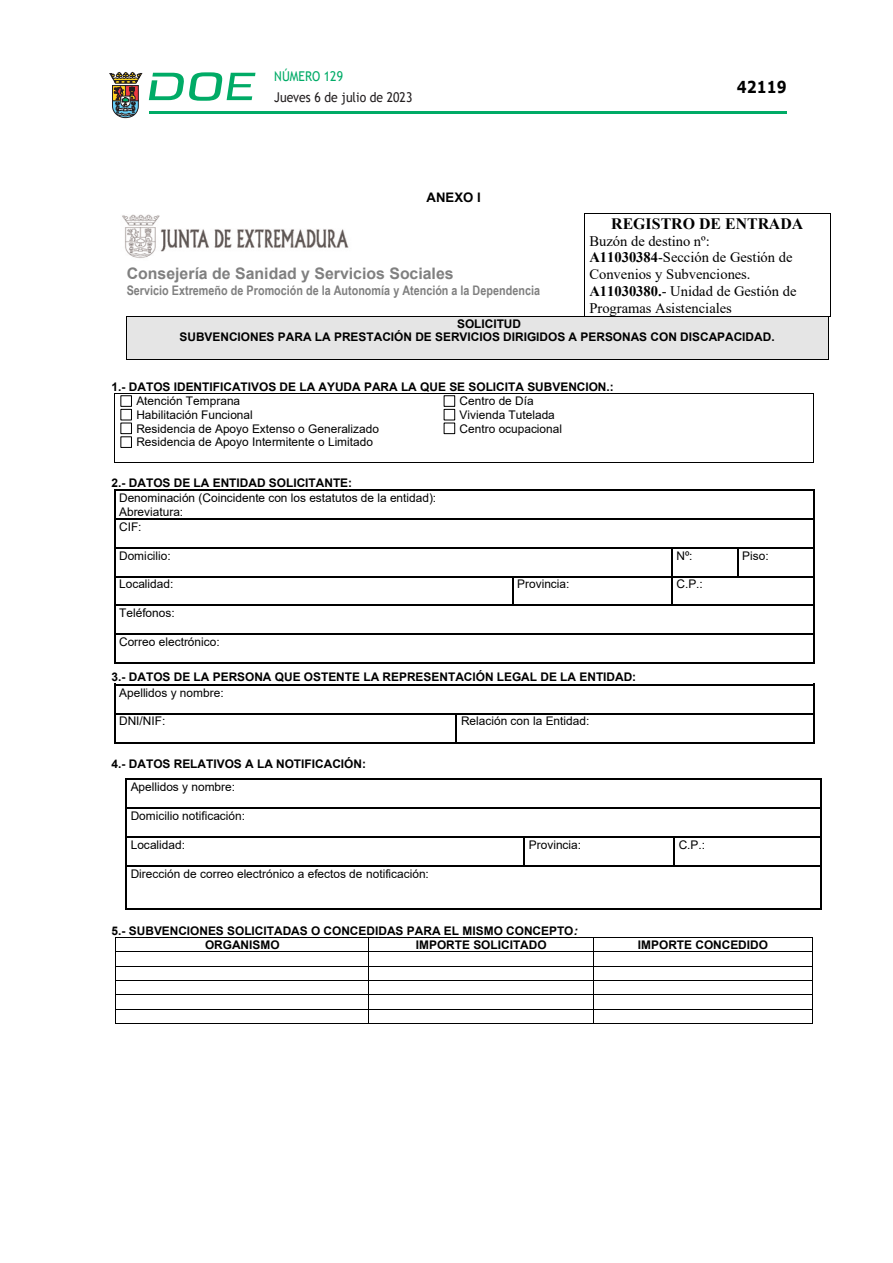
<style>
.page{position:relative;width:893px;height:1263px;background:#fff}
.page>*{position:absolute;margin:0;border:0;box-sizing:border-box;transform-origin:0 0}
.t1{font:700 16.5px "Verdana";color:#000;scale:.85 1}
.t2{font:700 15.9px "Arial";color:#808080}
.t3{font:700 15.9px "Times New Roman";color:#000}
.t4{font:14.55px/16.6px "Times New Roman";color:#000}
.t5{font:13.5px "Trebuchet MS";color:#231f20;scale:.9 1}
.t6{font:13.5px "Trebuchet MS";color:#00ab67;scale:.9 1}
.t7{font:700 13.2px "Arial Narrow";color:#808080}
.t8{font:700 13.2px "Arial";color:#000}
.t9{font:11.85px/13.8px "Arial";letter-spacing:.005em;color:#000}
.t10{font:700 11.85px/15.8px "Arial";color:#000}
.s1{font-weight:700}
.s2{font-weight:400}
.s3{font-style:italic}
</style>
<div class="page">
<hr style="left:149px;top:111px;width:638px;height:3px;background:#00ab66">
<svg style="left:109px;top:72px;width:33px;height:46px"></svg>
<svg style="left:149px;top:72px;width:106px;height:29px"></svg>
<img style="left:122px;top:214px;width:227px;height:44px">
<div style="left:120px;top:395px;width:12px;height:12px;border:1px solid #000"></div>
<div style="left:120px;top:409px;width:12px;height:11px;border:1px solid #000"></div>
<div style="left:120px;top:422px;width:12px;height:12px;border:1px solid #000"></div>
<div style="left:120px;top:436px;width:12px;height:12px;border:1px solid #000"></div>
<div style="left:444px;top:395px;width:11px;height:12px;border:1px solid #000"></div>
<div style="left:444px;top:409px;width:11px;height:11px;border:1px solid #000"></div>
<div style="left:444px;top:422px;width:11px;height:12px;border:1px solid #000"></div>
<hr style="left:115px;top:394px;width:323px;height:1px;background:#000">
<hr style="left:439px;top:394px;width:375px;height:1px;background:#000">
<hr style="left:115px;top:394px;width:1px;height:69px;background:#000">
<hr style="left:115px;top:463px;width:323px;height:1px;background:#000">
<hr style="left:438px;top:463px;width:376px;height:1px;background:#000">
<hr style="left:814px;top:394px;width:1px;height:69px;background:#000">
<hr style="left:115px;top:489px;width:698px;height:2px;background:#000">
<hr style="left:813px;top:491px;width:2px;height:27px;background:#000">
<hr style="left:115px;top:518px;width:698px;height:2px;background:#000">
<hr style="left:813px;top:520px;width:2px;height:27px;background:#000">
<hr style="left:115px;top:547px;width:556px;height:1px;background:#000">
<hr style="left:673px;top:547px;width:64px;height:1px;background:#000">
<hr style="left:738px;top:547px;width:75px;height:1px;background:#000">
<hr style="left:671px;top:548px;width:2px;height:28px;background:#000">
<hr style="left:813px;top:548px;width:2px;height:28px;background:#000">
<hr style="left:115px;top:576px;width:397px;height:1px;background:#000">
<hr style="left:513px;top:576px;width:158px;height:1px;background:#000">
<hr style="left:673px;top:576px;width:64px;height:1px;background:#000">
<svg style="left:737px;top:547px;width:1px;height:30px"></svg>
<hr style="left:738px;top:576px;width:75px;height:1px;background:#000">
<hr style="left:671px;top:577px;width:2px;height:28px;background:#000">
<hr style="left:813px;top:577px;width:2px;height:28px;background:#000">
<hr style="left:115px;top:605px;width:397px;height:1px;background:#000">
<svg style="left:512px;top:576px;width:1px;height:30px"></svg>
<hr style="left:513px;top:605px;width:158px;height:1px;background:#000">
<hr style="left:673px;top:605px;width:140px;height:1px;background:#000">
<hr style="left:813px;top:606px;width:2px;height:27px;background:#000">
<hr style="left:115px;top:633px;width:698px;height:1px;background:#000">
<svg style="left:114px;top:489px;width:1px;height:175px"></svg>
<hr style="left:115px;top:662px;width:698px;height:2px;background:#000">
<hr style="left:813px;top:634px;width:2px;height:28px;background:#000">
<hr style="left:115px;top:684px;width:698px;height:1px;background:#000">
<hr style="left:813px;top:686px;width:2px;height:27px;background:#000">
<hr style="left:115px;top:713px;width:341px;height:1px;background:#000">
<hr style="left:457px;top:713px;width:356px;height:1px;background:#000">
<svg style="left:114px;top:684px;width:1px;height:60px"></svg>
<hr style="left:115px;top:742px;width:341px;height:2px;background:#000">
<svg style="left:456px;top:713px;width:2px;height:31px"></svg>
<hr style="left:458px;top:742px;width:355px;height:2px;background:#000">
<hr style="left:813px;top:714px;width:2px;height:28px;background:#000">
<hr style="left:116px;top:937px;width:253px;height:1px;background:#000">
<hr style="left:369px;top:937px;width:224px;height:1px;background:#000">
<hr style="left:594px;top:937px;width:218px;height:1px;background:#000">
<hr style="left:116px;top:952px;width:253px;height:1px;background:#000">
<hr style="left:369px;top:952px;width:224px;height:1px;background:#000">
<hr style="left:594px;top:952px;width:218px;height:1px;background:#000">
<hr style="left:116px;top:966px;width:253px;height:1px;background:#000">
<hr style="left:369px;top:966px;width:224px;height:1px;background:#000">
<hr style="left:594px;top:966px;width:218px;height:1px;background:#000">
<hr style="left:116px;top:980px;width:253px;height:1px;background:#000">
<hr style="left:369px;top:980px;width:224px;height:1px;background:#000">
<hr style="left:594px;top:980px;width:218px;height:1px;background:#000">
<hr style="left:116px;top:994px;width:253px;height:1px;background:#000">
<hr style="left:369px;top:994px;width:224px;height:1px;background:#000">
<hr style="left:594px;top:994px;width:218px;height:1px;background:#000">
<hr style="left:116px;top:1009px;width:253px;height:1px;background:#000">
<hr style="left:369px;top:1009px;width:224px;height:1px;background:#000">
<hr style="left:594px;top:1009px;width:218px;height:1px;background:#000">
<hr style="left:116px;top:1023px;width:253px;height:1px;background:#000">
<hr style="left:369px;top:1023px;width:224px;height:1px;background:#000">
<svg style="left:593px;top:937px;width:1px;height:87px"></svg>
<hr style="left:594px;top:1023px;width:218px;height:1px;background:#000">
<svg style="left:812px;top:937px;width:1px;height:87px"></svg>
<hr style="left:585px;top:213px;width:245px;height:1px;background:#000">
<hr style="left:584px;top:214px;width:1px;height:102px;background:#000">
<hr style="left:830px;top:214px;width:1px;height:102px;background:#000">
<div style="left:127px;top:317px;width:701px;height:42px;background:#e5e5e5"></div>
<hr style="left:127px;top:316px;width:457px;height:1px;background:#000">
<hr style="left:585px;top:316px;width:243px;height:1px;background:#000">
<hr style="left:126px;top:317px;width:1px;height:42px;background:#000">
<hr style="left:127px;top:359px;width:701px;height:1px;background:#000">
<hr style="left:828px;top:317px;width:1px;height:42px;background:#000">
<hr style="left:127px;top:778px;width:693px;height:2px;background:#000">
<hr style="left:125px;top:780px;width:2px;height:27px;background:#000">
<hr style="left:820px;top:780px;width:2px;height:27px;background:#000">
<hr style="left:127px;top:807px;width:693px;height:2px;background:#000">
<hr style="left:125px;top:809px;width:2px;height:27px;background:#000">
<hr style="left:820px;top:809px;width:2px;height:27px;background:#000">
<hr style="left:127px;top:836px;width:397px;height:1px;background:#000">
<hr style="left:525px;top:836px;width:148px;height:1px;background:#000">
<hr style="left:675px;top:836px;width:145px;height:1px;background:#000">
<hr style="left:125px;top:837px;width:2px;height:28px;background:#000">
<hr style="left:673px;top:837px;width:2px;height:28px;background:#000">
<hr style="left:820px;top:837px;width:2px;height:28px;background:#000">
<hr style="left:127px;top:865px;width:397px;height:2px;background:#000">
<svg style="left:524px;top:836px;width:1px;height:31px"></svg>
<hr style="left:525px;top:865px;width:148px;height:2px;background:#000">
<hr style="left:675px;top:865px;width:145px;height:2px;background:#000">
<hr style="left:125px;top:867px;width:2px;height:41px;background:#000">
<hr style="left:127px;top:908px;width:693px;height:2px;background:#000">
<hr style="left:820px;top:867px;width:2px;height:41px;background:#000">
<p class="t6" style="left:274px;top:67px;width:78px">NÚMERO 129</p>
<p class="t5" style="left:274px;top:88px;width:155px">Jueves 6 de julio de 2023</p>
<p class="t8" style="left:427px;top:188px;width:56px">ANEXO I</p>
<h1 class="t1" style="left:737px;top:75px;width:60px">42119</h1>
<p class="t3" style="left:611px;top:212px;width:193px">REGISTRO DE ENTRADA</p>
<p class="t4" style="left:589px;top:232px;width:209px">Buzón de destino nº:<br><span class="s1">A11030384</span>-Sección de Gestión de<br>Convenios y Subvenciones.<br><span class="s1">A11030380.</span>- Unidad de Gestión de<br>Programas Asistenciales</p>
<p class="t10" style="left:180px;top:317px;width:597px;line-height:13.6px;text-indent:278px">SOLICITUD<br>SUBVENCIONES PARA LA PRESTACIÓN DE SERVICIOS DIRIGIDOS A PERSONAS CON DISCAPACIDAD.</p>
<p class="t2" style="left:127px;top:262px;width:328px">Consejería de Sanidad y Servicios Sociales</p>
<p class="t7" style="left:127px;top:280px;width:415px">Servicio Extremeño de Promoción de la Autonomía y Atención a la Dependencia</p>
<p class="t9" style="left:136px;top:380px;width:479px;text-indent:-25px"><span class="s1">1.- DATOS IDENTIFICATIVOS DE LA AYUDA PARA LA QUE SE SOLICITA SUBVENCION.:<br></span>Atención Temprana<br>Habilitación Funcional<br>Residencia de Apoyo Extenso o Generalizado<br>Residencia de Apoyo Intermitente o Limitado</p>
<p class="t9" style="left:460px;top:394px;width:104px">Centro de Día<br>Vivienda Tutelada<br>Centro ocupacional</p>
<p class="t9" style="left:119px;top:474px;width:319px;line-height:15.8px;text-indent:-7px"><span class="s1">2.- DATOS DE LA ENTIDAD SOLICITANTE:<br></span>Denominación (Coincidente con los estatutos de la entidad):</p>
<p class="t9" style="left:119px;top:504px;width:66px;line-height:14.9px">Abreviatura:<br>CIF:</p>
<p class="t9" style="left:119px;top:548px;width:53px">Domicilio:</p>
<p class="t9" style="left:676px;top:548px;width:18px">Nº:</p>
<p class="t9" style="left:742px;top:548px;width:28px">Piso:</p>
<p class="t9" style="left:119px;top:577px;width:56px">Localidad:</p>
<p class="t9" style="left:517px;top:577px;width:54px">Provincia:</p>
<p class="t9" style="left:676px;top:577px;width:28px">C.P.:</p>
<p class="t9" style="left:119px;top:606px;width:57px">Teléfonos:</p>
<p class="t9" style="left:119px;top:634px;width:102px">Correo electrónico:</p>
<p class="t10" style="left:119px;top:669px;width:519px;text-indent:-7px">3.- DATOS DE LA PERSONA QUE OSTENTE LA REPRESENTACIÓN LEGAL DE LA ENTIDAD:<br><span class="s2">Apellidos y nombre:</span></p>
<p class="t9" style="left:119px;top:714px;width:48px">DNI/NIF:</p>
<p class="t9" style="left:461px;top:714px;width:130px">Relación con la Entidad:</p>
<p class="t10" style="left:112px;top:756px;width:256px">4.- DATOS RELATIVOS A LA NOTIFICACIÓN:</p>
<p class="t9" style="left:131px;top:780px;width:106px">Apellidos y nombre:</p>
<p class="t9" style="left:131px;top:809px;width:116px">Domicilio notificación:</p>
<p class="t9" style="left:131px;top:837px;width:56px">Localidad:</p>
<p class="t9" style="left:529px;top:837px;width:54px">Provincia:</p>
<p class="t9" style="left:679px;top:837px;width:28px">C.P.:</p>
<p class="t9" style="left:131px;top:867px;width:300px">Dirección de correo electrónico a efectos de notificación:</p>
<p class="t10" style="left:205px;top:923px;width:374px;line-height:14.2px;text-indent:-93px">5.- SUBVENCIONES SOLICITADAS O CONCEDIDAS PARA EL MISMO CONCEPTO<span class="s3">:<br></span>ORGANISMO</p>
<p class="t10" style="left:416px;top:937px;width:132px">IMPORTE SOLICITADO</p>
<p class="t10" style="left:638px;top:937px;width:132px">IMPORTE CONCEDIDO</p>
</div>
